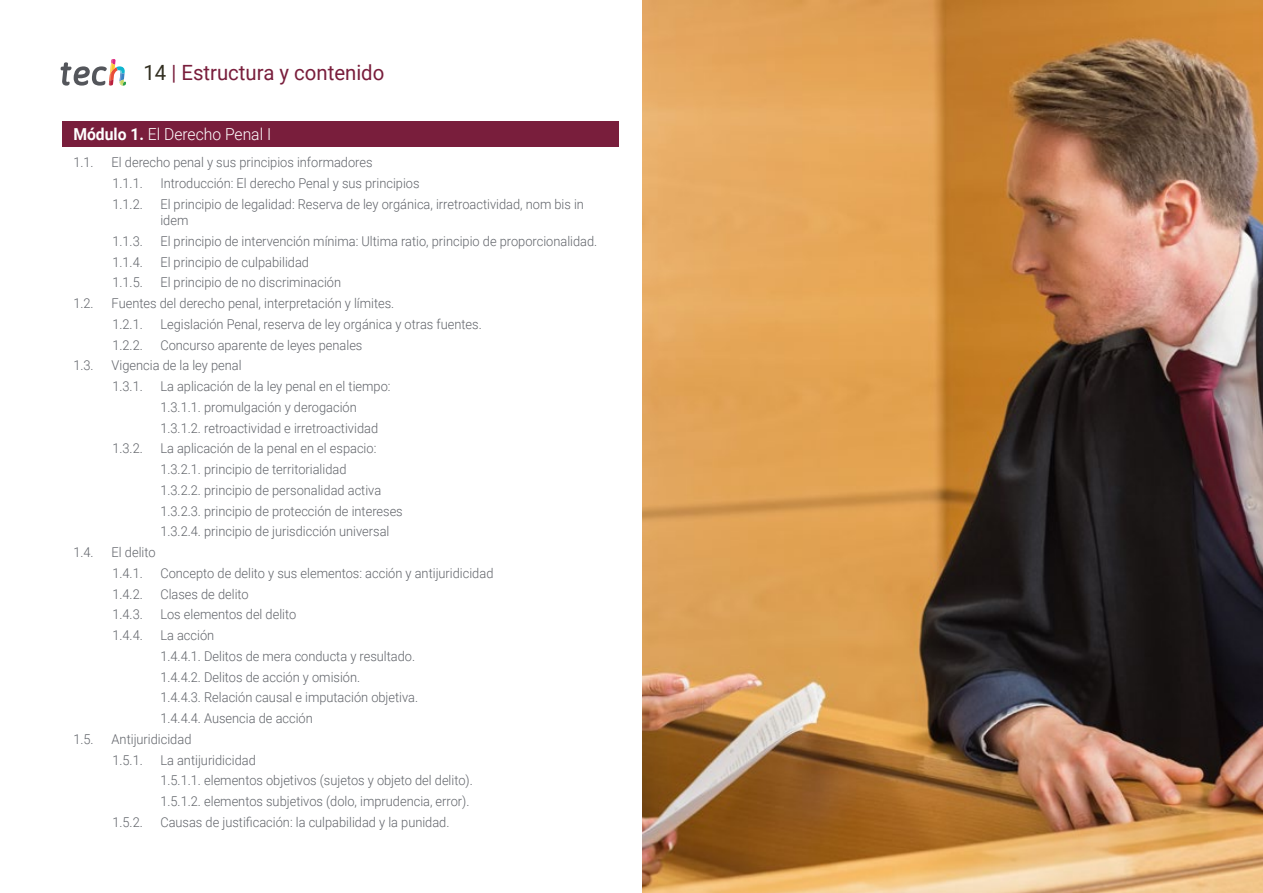
<style>
.page{position:relative;width:1263px;height:893px;background:#fff}
.page>*{position:absolute;margin:0;border:0;box-sizing:border-box;transform-origin:0 0}
.t1{font:21px "Roboto";color:#791e3c}
.t2{font:300 16.5px "Roboto";color:#fff;scale:.95 1}
.t3{font:300 13.5px/20.7px "Roboto";color:#61646a;scale:.95 1}
.s1{color:#312e20}
.s2{font-weight:700}
</style>
<div class="page">
<div style="left:62px;top:121px;width:557px;height:25px;background:#791e3c"></div>
<svg style="left:61px;top:59px;width:65px;height:27px"></svg>
<img style="left:642px;top:0;width:621px;height:893px">
<h1 class="t1" style="left:144px;top:57px;width:242px"><span class="s1">14</span> | Estructura y contenido</h1>
<p class="t2" style="left:73px;top:123px;width:210px"><span class="s2">Módulo 1.</span> El Derecho Penal I</p>
<p class="t3" style="left:73px;top:151px;width:23px">1.1.</p>
<p class="t3" style="left:112px;top:151px;width:276px">El derecho penal y sus principios informadores<br>1.1.1.</p>
<p class="t3" style="left:160px;top:172px;width:274px">Introducción: El derecho Penal y sus principios</p>
<p class="t3" style="left:112px;top:193px;width:34px">1.1.2.</p>
<p class="t3" style="left:160px;top:195px;width:447px;line-height:16.5px">El principio de legalidad: Reserva de ley orgánica, irretroactividad, nom bis in idem</p>
<p class="t3" style="left:112px;top:230px;width:34px">1.1.3.</p>
<p class="t3" style="left:160px;top:230px;width:461px">El principio de intervención mínima: Ultima ratio, principio de proporcionalidad.</p>
<p class="t3" style="left:112px;top:251px;width:34px">1.1.4.</p>
<p class="t3" style="left:160px;top:251px;width:158px">El principio de culpabilidad</p>
<p class="t3" style="left:112px;top:272px;width:34px">1.1.5.</p>
<p class="t3" style="left:160px;top:272px;width:192px">El principio de no discriminación</p>
<p class="t3" style="left:73px;top:292px;width:23px">1.2.</p>
<p class="t3" style="left:112px;top:292px;width:299px">Fuentes del derecho penal, interpretación y límites.<br>1.2.1.</p>
<p class="t3" style="left:160px;top:313px;width:340px">Legislación Penal, reserva de ley orgánica y otras fuentes.</p>
<p class="t3" style="left:112px;top:334px;width:34px">1.2.2.</p>
<p class="t3" style="left:160px;top:334px;width:214px">Concurso aparente de leyes penales</p>
<p class="t3" style="left:73px;top:355px;width:23px">1.3.</p>
<p class="t3" style="left:112px;top:355px;width:138px">Vigencia de la ley penal<br>1.3.1.</p>
<p class="t3" style="left:160px;top:375px;width:244px">La aplicación de la ley penal en el tiempo:<br>1.3.1.1. promulgación y derogación<br>1.3.1.2. retroactividad e irretroactividad</p>
<p class="t3" style="left:112px;top:438px;width:34px">1.3.2.</p>
<p class="t3" style="left:160px;top:438px;width:257px">La aplicación de la penal en el espacio:<br>1.3.2.1. principio de territorialidad<br>1.3.2.2. principio de personalidad activa 1.3.2.3. principio de protección de intereses 1.3.2.4. principio de jurisdicción universal</p>
<p class="t3" style="left:73px;top:541px;width:23px">1.4.</p>
<p class="t3" style="left:112px;top:541px;width:48px">El delito<br>1.4.1.</p>
<p class="t3" style="left:160px;top:562px;width:352px">Concepto de delito y sus elementos: acción y antijuridicidad</p>
<p class="t3" style="left:112px;top:583px;width:34px">1.4.2.</p>
<p class="t3" style="left:160px;top:583px;width:95px">Clases de delito</p>
<p class="t3" style="left:112px;top:604px;width:34px">1.4.3.</p>
<p class="t3" style="left:160px;top:604px;width:145px">Los elementos del delito</p>
<p class="t3" style="left:112px;top:624px;width:34px">1.4.4.</p>
<p class="t3" style="left:160px;top:624px;width:273px">La acción<br>1.4.4.1. Delitos de mera conducta y resultado.<br>1.4.4.2. Delitos de acción y omisión.<br>1.4.4.3. Relación causal e imputación objetiva.<br>1.4.4.4. Ausencia de acción</p>
<p class="t3" style="left:73px;top:728px;width:23px">1.5.</p>
<p class="t3" style="left:112px;top:728px;width:86px">Antijuridicidad<br>1.5.1.</p>
<p class="t3" style="left:160px;top:749px;width:330px">La antijuridicidad<br>1.5.1.1. elementos objetivos (sujetos y objeto del delito).<br>1.5.1.2. elementos subjetivos (dolo, imprudencia, error).</p>
<p class="t3" style="left:112px;top:811px;width:34px">1.5.2.</p>
<p class="t3" style="left:160px;top:811px;width:306px">Causas de justificación: la culpabilidad y la punidad.</p>
</div>
